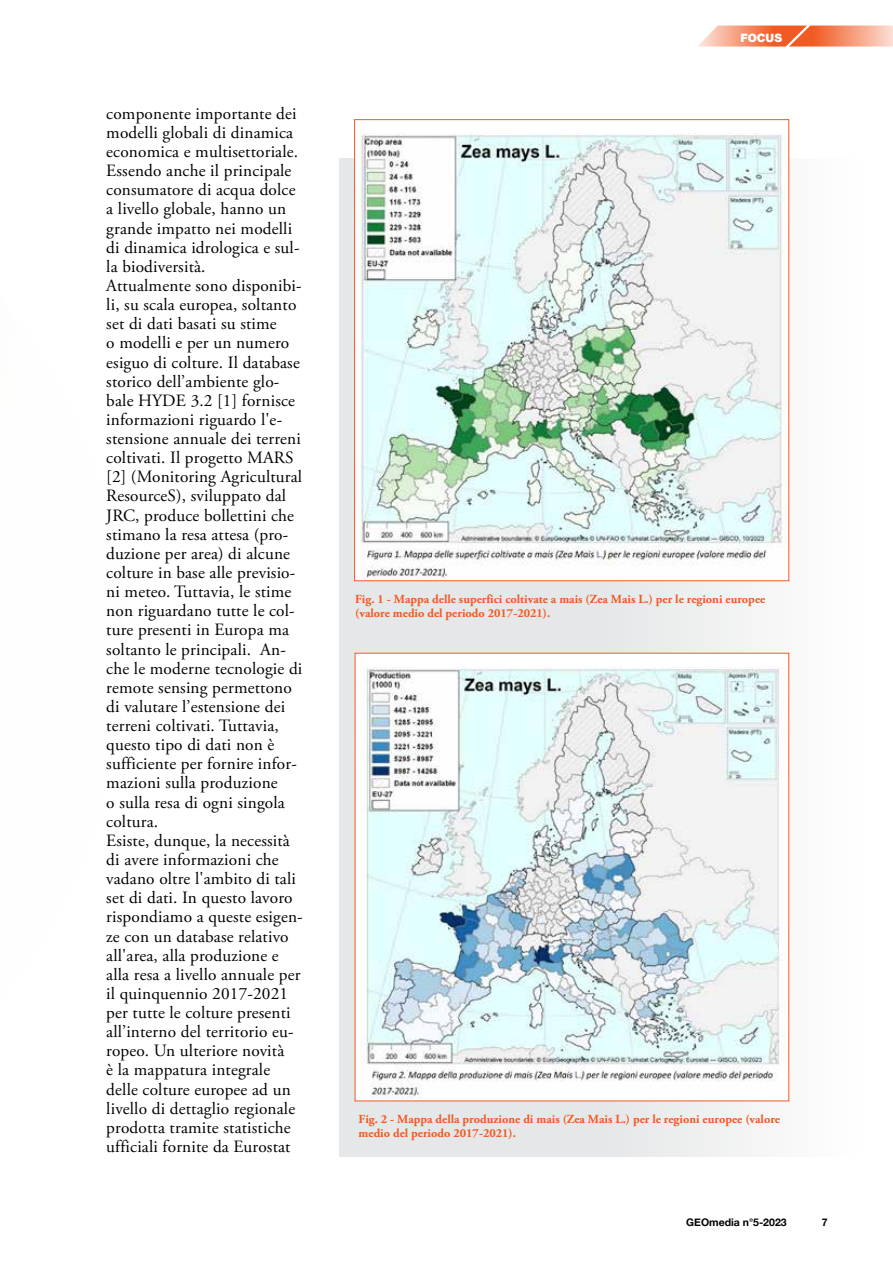
<style>
.page{position:relative;width:893px;height:1263px;background:#fff}
.page>*{position:absolute;margin:0;border:0;box-sizing:border-box;transform-origin:0 0}
.t1{font:17.25px/19.2px "Adobe Garamond Pro";letter-spacing:.01em;color:#000}
.t2{font:700 12.3px/13.8px "Adobe Garamond Pro";color:#f15a22}
.t3{font:900 11.55px "Helvetica Neue";color:#fff}
.t4{font:700 10.5px "Helvetica Neue";color:#000}
</style>
<div class="page">
<svg style="left:698px;top:26px;width:195px;height:21px;background:#f59875"></svg>
<svg style="left:339px;top:158px;width:519px;height:999px;fill:#f5f5f6"></svg>
<div style="left:355px;top:653px;width:434px;height:448px;background:#fff"></div>
<img style="left:362px;top:667px;width:420px;height:432px">
<img style="left:356px;top:134px;width:431px;height:445px">
<p class="t1" style="left:106px;top:104px;width:198px">componente importante dei modelli globali di dinamica economica e multisettoriale.<br>Essendo anche il principale consumatore di acqua dolce a livello globale, hanno un grande impatto nei modelli di dinamica idrologica e sul&shy;la biodiversità.<br>Attualmente sono disponibi&shy;li, su scala europea, soltanto set di dati basati su stime<br>o modelli e per un numero esiguo di colture. Il database storico dell’ambiente glo&shy;bale HYDE 3.2 [1] fornisce informazioni riguardo l'e&shy;stensione annuale dei terreni coltivati. Il progetto MARS [2] (Monitoring Agricultural<br>ResourceS), sviluppato dal<br>JRC, produce bollettini che stimano la resa attesa (pro&shy;duzione per area) di alcune colture in base alle previsio&shy;ni meteo. Tuttavia, le stime non riguardano tutte le col&shy;ture presenti in Europa ma soltanto le principali. An&shy;che le moderne tecnologie di remote sensing permettono di valutare l’estensione dei terreni coltivati. Tuttavia, questo tipo di dati non è sufficiente per fornire infor&shy;mazioni sulla produzione<br>o sulla resa di ogni singola coltura.<br>Esiste, dunque, la necessità di avere informazioni che vadano oltre l'ambito di tali set di dati. In questo lavoro rispondiamo a queste esigen&shy;ze con un database relativo all'area, alla produzione e alla resa a livello annuale per il quinquennio 2017-2021 per tutte le colture presenti all’interno del territorio eu&shy;ropeo. Un ulteriore novità<br>è la mappatura integrale delle colture europee ad un livello di dettaglio regionale prodotta tramite statistiche ufficiali fornite da Eurostat</p>
<p class="t3" style="left:740px;top:31px;width:43px">FOCUS</p>
<p class="t2" style="left:355px;top:593px;width:412px">Fig. 1 - Mappa delle superfici coltivate a mais (Zea Mais L.) per le regioni europee (valore medio del periodo 2017-2021).</p>
<p class="t2" style="left:359px;top:1113px;width:423px">Fig. 2 - Mappa della produzione di mais (Zea Mais L.) per le regioni europee (valore medio del periodo 2017-2021).</p>
<p class="t4" style="left:686px;top:1214px;width:102px">GEOmedia n°5-2023</p>
<p class="t4" style="left:822px;top:1214px;width:7px">7</p>
</div>
